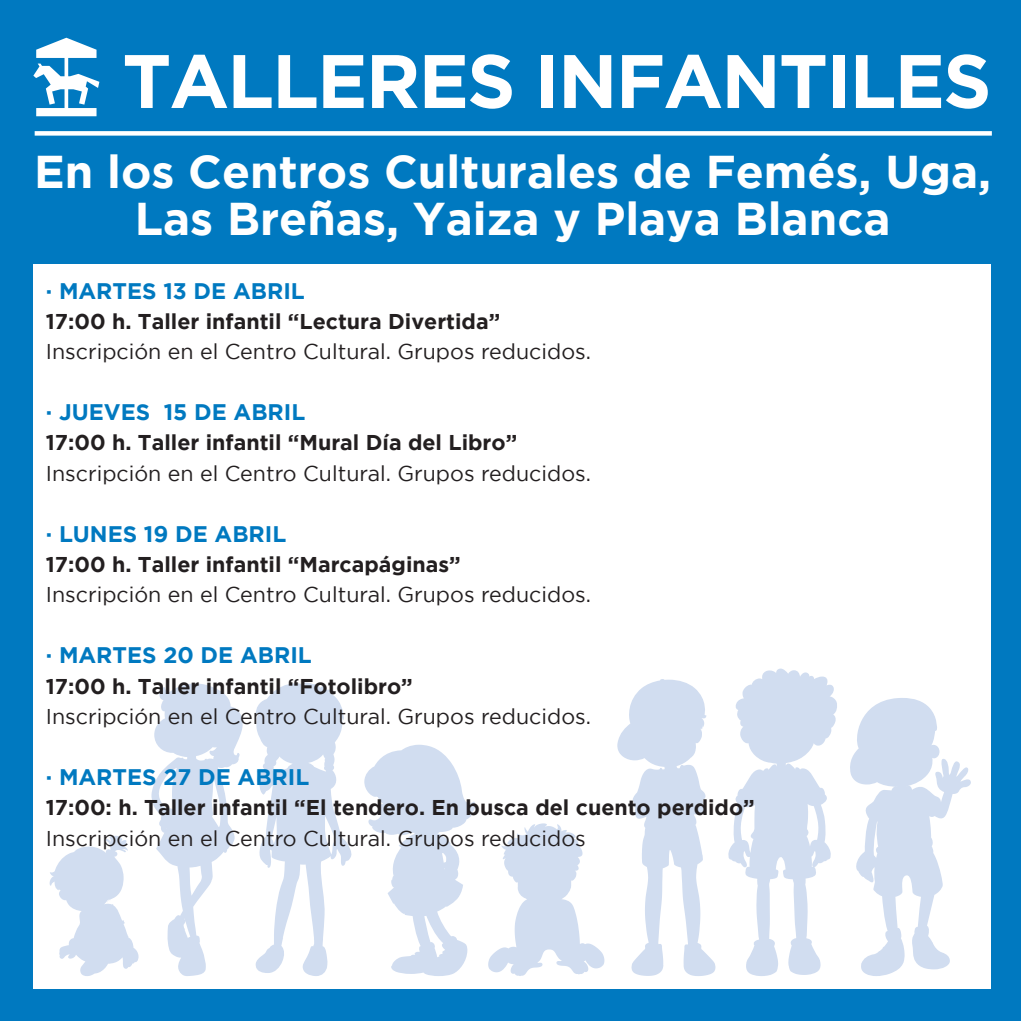
<style>
.page{position:relative;width:1021px;height:1021px;background:#fff}
.page>*{position:absolute;margin:0;border:0;box-sizing:border-box;transform-origin:0 0}
.t1{font:700 75.6px "Gotham";letter-spacing:-.025em;color:#fff}
.t2{font:700 45.9px/47.2px "Gotham";color:#fff;text-align:center}
.t3{font:700 22.5px "Gotham";color:#0079c0}
.t4{font:21.38px "Gotham";color:#231f20}
.t5{font:700 21.38px "Gotham";color:#231f20}
</style>
<div class="page">
<div style="left:0;top:0;width:1020px;height:1020px;background:#0079c0"></div>
<div style="left:34px;top:264px;width:956px;height:725px;background:#fff"></div>
<svg style="left:364px;top:744px;width:111px;height:232px"></svg>
<svg style="left:255px;top:682px;width:97px;height:294px"></svg>
<svg style="left:50px;top:835px;width:89px;height:141px"></svg>
<svg style="left:151px;top:683px;width:92px;height:293px"></svg>
<svg style="left:850px;top:698px;width:121px;height:278px"></svg>
<svg style="left:617px;top:679px;width:98px;height:297px"></svg>
<svg style="left:488px;top:823px;width:116px;height:153px"></svg>
<svg style="left:728px;top:668px;width:109px;height:308px"></svg>
<svg style="left:33px;top:38px;width:66px;height:78px"></svg>
<div style="left:35px;top:131px;width:956px;height:5px;background:#fff"></div>
<h1 class="t1" style="left:122px;top:37px;width:870px">TALLERES INFANTILES</h1>
<h2 class="t2" style="left:34px;top:146px;width:958px">En los Centros Culturales de Femés, Uga,<br>Las Breñas, Yaiza y Playa Blanca</h2>
<p class="t3" style="left:46px;top:277px;width:260px">· MARTES 13 DE ABRIL</p>
<p class="t5" style="left:46px;top:309px;width:456px">17:00 h. Taller infantil “Lectura Divertida”</p>
<p class="t4" style="left:46px;top:340px;width:546px">Inscripción en el Centro Cultural. Grupos reducidos.</p>
<p class="t3" style="left:46px;top:399px;width:261px">· JUEVES 15 DE ABRIL</p>
<p class="t5" style="left:46px;top:430px;width:473px">17:00 h. Taller infantil “Mural Día del Libro”</p>
<p class="t4" style="left:46px;top:461px;width:546px">Inscripción en el Centro Cultural. Grupos reducidos.</p>
<p class="t3" style="left:46px;top:520px;width:242px">· LUNES 19 DE ABRIL</p>
<p class="t5" style="left:46px;top:552px;width:416px">17:00 h. Taller infantil “Marcapáginas”</p>
<p class="t4" style="left:46px;top:583px;width:546px">Inscripción en el Centro Cultural. Grupos reducidos.</p>
<p class="t3" style="left:46px;top:642px;width:267px">· MARTES 20 DE ABRIL</p>
<p class="t5" style="left:46px;top:673px;width:368px">17:00 h. Taller infantil “Fotolibro”</p>
<p class="t4" style="left:46px;top:704px;width:546px">Inscripción en el Centro Cultural. Grupos reducidos.</p>
<p class="t3" style="left:46px;top:763px;width:265px">· MARTES 27 DE ABRIL</p>
<p class="t5" style="left:46px;top:795px;width:710px">17:00: h. Taller infantil “El tendero. En busca del cuento perdido”</p>
<p class="t4" style="left:46px;top:826px;width:541px">Inscripción en el Centro Cultural. Grupos reducidos</p>
</div>
